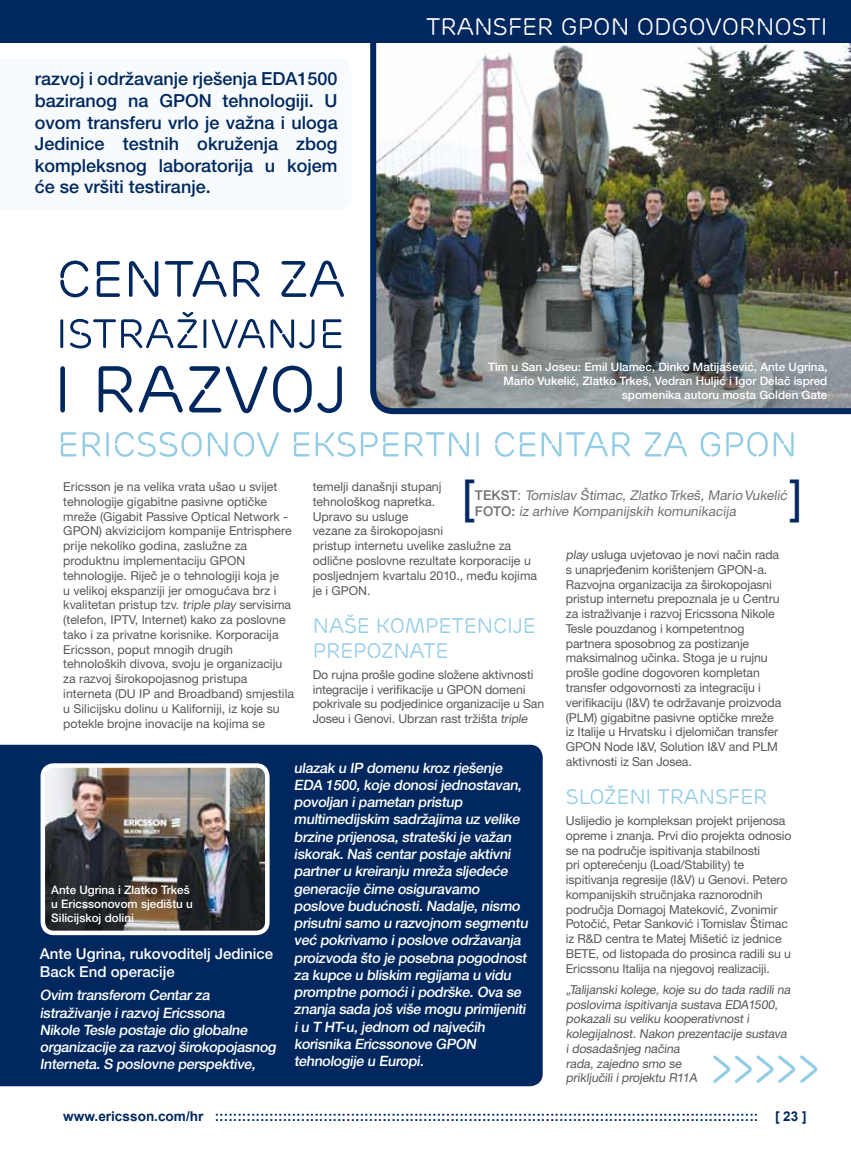
<style>
.page{position:relative;width:851px;height:1149px;background:#fff}
.page>*{position:absolute;margin:0;border:0;box-sizing:border-box;transform-origin:0 0}
.t1{font:46.5px "Arial";color:#00285f}
.t2{font:45px "Ericsson Capital";color:#92cce6}
.t3{font:24px "Ericsson Capital";color:#fff}
.t4{font:21px/25.2px "Ericsson Capital";letter-spacing:-.01em;color:#92cce6}
.t5{font:500 18px/21.6px "Ericsson Sans";color:#00285f;text-align:justify}
.t6{font:500 15px/18px "Ericsson Sans";color:#fff}
.t7{font:500 14.25px/17.2px "Ericsson Sans";letter-spacing:-.18em;color:#fff}
.t8{font:700 13.5px "Arial";color:#00285f}
.t9{font:13.5px/16.2px "Ericsson Sans";color:#707172}
.t10{font:12.3px/14.7px "Ericsson Sans";letter-spacing:-.01em;color:#58585a}
.t11{font:500 11.7px/14.1px "Ericsson Sans";color:#fff;text-align:right}
.s1{font-weight:500}
</style>
<div class="page">
<img style="left:370px;top:43px;width:480px;height:371px">
<div style="left:0;top:0;width:850px;height:43px;background:#00285f"></div>
<svg style="left:61px;top:432px;width:732px;height:25px"></svg>
<div style="left:0;top:744px;width:542px;height:341px;background:#00285f"></div>
<img style="left:43px;top:765px;width:224px;height:167px">
<div style="left:41px;top:763px;width:228px;height:171px;border:4px solid #fff;border-radius:11px"></div>
<svg style="left:60px;top:365px;width:282px;height:48px"></svg>
<svg style="left:60px;top:312px;width:281px;height:36px"></svg>
<svg style="left:60px;top:260px;width:284px;height:37px"></svg>
<h3 class="t5" style="left:35px;top:68px;width:304px">razvoj i održavanje rješenja EDA1500 baziranog na GPON tehnologiji. U ovom transferu vrlo je važna i uloga Jedinice testnih okruženja zbog kompleksnog laboratorija u kojem će se vršiti testiranje.</h3>
<h3 class="t3" style="left:426px;top:13px;width:403px">TRANSFER GPON ODGOVORNOSTI</h3>
<p class="t11" style="left:488px;top:359px;width:341px">Tim u San Joseu: Emil Ulamec, Dinko Matijašević, Ante Ugrina,<br>Mario Vukelić, Zlatko Trkeš, Vedran Huljić i Igor Delač ispred spomenika autoru mosta Golden Gate</p>
<h1 class="t1" style="left:462px;top:466px;width:14px">[</h1>
<p class="t9" style="left:475px;top:487px;width:315px"><span class="s1">t e ks t</span> : Tomislav Štimac, Zlatko Trkeš, Mario Vukelić<br><span class="s1">F OTO :</span> iz arhive Kompanijskih komunikacija</p>
<h1 class="t1" style="left:789px;top:466px;width:14px">]</h1>
<p class="t10" style="left:63px;top:479px;width:232px">Ericsson je na velika vrata ušao u svijet tehnologije gigabitne pasivne optičke mreže (Gigabit Passive Optical Network - GPON) akvizicijom kompanije Entrisphere prije nekoliko godina, zaslužne za produktnu implementaciju GPON tehnologije. Riječ je o tehnologiji koja je<br>u velikoj ekspanziji jer omogućava brz i kvalitetan pristup tzv. triple play servisima (telefon, IPTV, Internet) kako za poslovne tako i za privatne korisnike. Korporacija Ericsson, poput mnogih drugih tehnoloških divova, svoju je organizaciju za razvoj širokopojasnog pristupa interneta (DU IP and Broadband) smjestila u Silicijsku dolinu u Kaliforniji, iz koje su potekle brojne inovacije na kojima se</p>
<p class="t10" style="left:313px;top:479px;width:226px">temelji današnji stupanj<br>tehnološkog napretka.<br>Upravo su usluge<br>vezane za širokopojasni<br>pristup internetu uvelike zaslužne za odlične poslovne rezultate korporacije u posljednjem kvartalu 2010., među kojima je i GPON.</p>
<p class="t10" style="left:566px;top:547px;width:217px">play usluga uvjetovao je novi način rada s unaprjeđenim korištenjem GPON-a.<br>Razvojna organizacija za širokopojasni pristup internetu prepoznala je u Centru za istraživanje i razvoj Ericssona Nikole Tesle pouzdanog i kompetentnog partnera sposobnog za postizanje maksimalnog učinka. Stoga je u rujnu prošle godine dogovoren kompletan transfer odgovornosti za integraciju i verifikaciju (I&amp;V) te održavanje proizvoda (PLM) gigabitne pasivne optičke mreže iz Italije u Hrvatsku i djelomičan transfer GPON Node I&amp;V, Solution I&amp;V and PLM aktivnosti iz San Josea.</p>
<h3 class="t4" style="left:566px;top:783px;width:203px">SLOŽENI TRANSFER</h3>
<p class="t10" style="left:566px;top:813px;width:227px">Uslijedio je kompleksan projekt prijenosa opreme i znanja. Prvi dio projekta odnosio se na područje ispitivanja stabilnosti<br>pri opterećenju (Load/Stability) te ispitivanja regresije (I&amp;V) u Genovi. Petero kompanijskih stručnjaka raznorodnih područja Domagoj Mateković, Zvonimir Potočić, Petar Sanković i Tomislav Štimac iz R&amp;D centra te Matej Mišetić iz jednice BETE, od listopada do prosinca radili su u Ericssonu Italija na njegovoj realizaciji.</p>
<p class="t10" style="left:566px;top:981px;width:228px">„Talijanski kolege, koje su do tada radili na poslovima ispitivanja sustava EDA1500, pokazali su veliku kooperativnost i kolegijalnost. Nakon prezentacije sustava i dosadašnjeg načina<br>rada, zajedno smo se<br>priključili i projektu R11A</p>
<h3 class="t4" style="left:313px;top:612px;width:225px">NAŠE KOMPETENCIJE<br>PREPOZNATE</h3>
<p class="t10" style="left:313px;top:667px;width:233px">Do rujna prošle godine složene aktivnosti integracije i verifikacije u GPON domeni pokrivale su podjedinice organizacije u San Joseu i Genovi. Ubrzan rast tržišta triple</p>
<p class="t7" style="left:294px;top:758px;width:237px">ulazak u IP domenu kroz rješenje EDA 1500, koje donosi jednostavan, povoljan i pametan pristup multimedijskim sadržajima uz velike brzine prijenosa, strateški je važan iskorak. Naš centar postaje aktivni partner u kreiranj u mreža sljedeće generacije čime osiguravamo poslove budućnosti. Nadalje, nismo prisutni samo u razvoj nom segmentu već pokrivamo i poslove održavanja proizvoda što je posebna pogodnost za kupce u bliskim regijama u vidu promptne pomoći i podrške. Ova se znanja sada još više mogu primijeniti i u T HT-u, jednom od najvećih korisnika Ericssonove GPON tehnologije u Europi.</p>
<p class="t11" style="left:51px;top:882px;width:143px;text-align:left">Ante Ugrina i Zlatko Trkeš u Ericssonovom sjedištu u<br>Silicijskoj dolini</p>
<p class="t6" style="left:40px;top:943px;width:235px">Ante Ugrina, rukovoditelj Jedinice<br>Back End operacije</p>
<p class="t7" style="left:40px;top:986px;width:240px">Ovim transferom Centar za istraživanje i razvoj Ericssona<br>N ikole Tesle postaje dio globalne organizacije za razvoj širokopojasnog I nterneta. S poslovne perspektive,</p>
<h2 class="t2" style="left:710px;top:1042px;width:110px">&gt;&gt;&gt;&gt;&gt;</h2>
<p class="t8" style="left:63px;top:1106px;width:744px">www.ericsson.com/hr :::::::::::::::::::::::::::::::::::::::::::::::::::::::::::::::::::::::::::::::::::::::::::::::::::::::::::::::::::::::: [ 23 ]</p>
</div>
